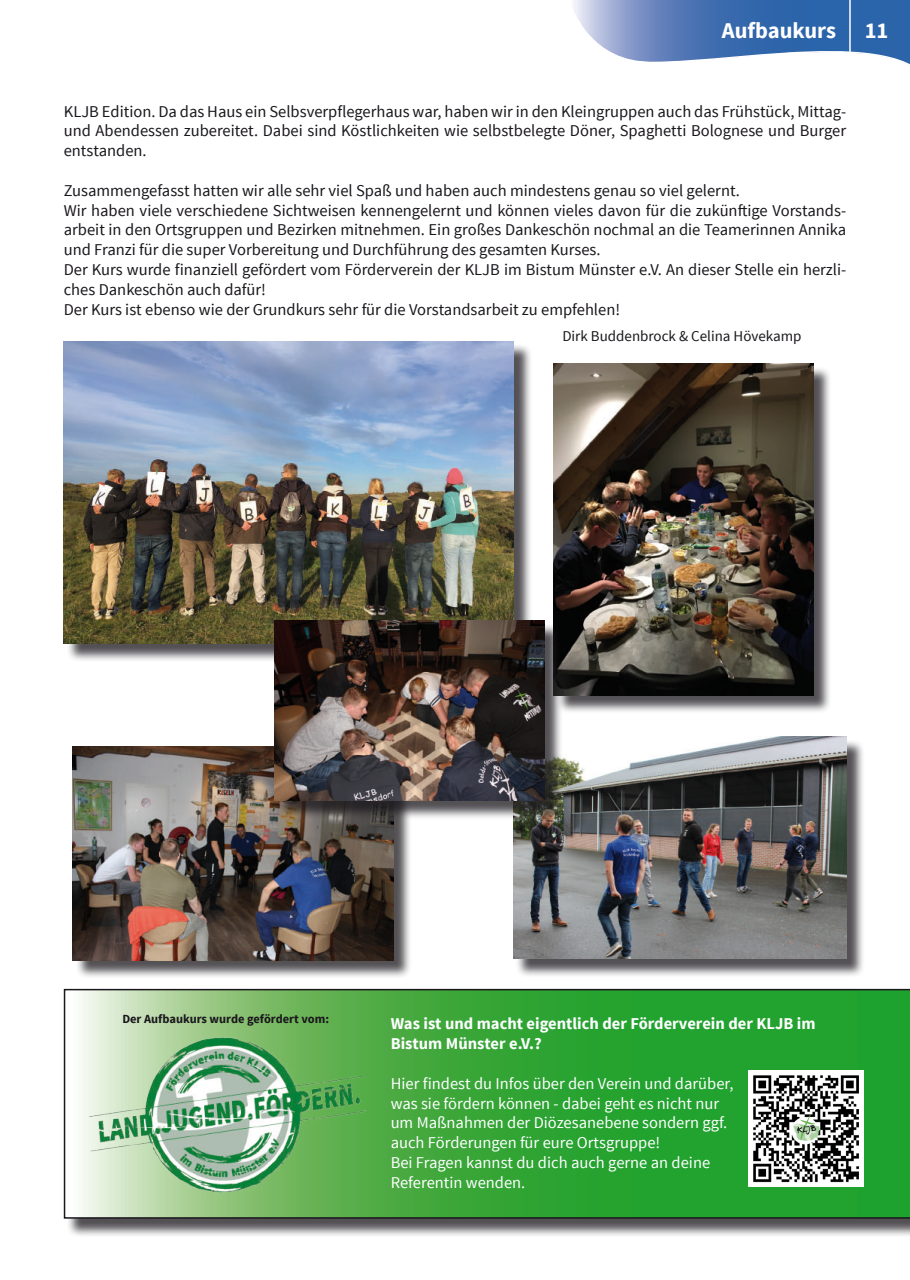
<style>
.page{position:relative;width:910px;height:1280px;background:#fff}
.page>*{position:absolute;margin:0;border:0;box-sizing:border-box;transform-origin:0 0}
.t1{font:700 22.5px "Source Sans Pro";color:#fff}
.t2{font:16.5px/19.8px "Source Sans Pro";color:#1a171c;text-align:justify}
.t3{font:16.5px/19.8px "Source Sans Pro";color:#fdfeff}
.t4{font:700 16.5px/19.8px "Source Sans Pro";color:#fdfeff}
.t5{font:15px "Source Sans Pro";color:#1a171c}
.t6{font:700 12.45px "Source Sans Pro";color:#1a171c}
</style>
<div class="page">
<div style="left:66px;top:991px;width:844px;height:246px;background:#1a171c;opacity:.75"></div>
<svg style="left:64px;top:989px;width:846px;height:230px;background:#3da741"></svg>
<svg style="left:574px;top:0;width:336px;height:66px"></svg>
<hr style="left:849px;top:0;width:2px;height:52px;background:#fff">
<div style="left:556px;top:366px;width:276px;height:348px;background:#1a171c;opacity:.75"></div>
<img style="left:554px;top:364px;width:259px;height:331px">
<div style="left:66px;top:343px;width:467px;height:319px;background:#1a171c;opacity:.75"></div>
<img style="left:64px;top:341px;width:450px;height:302px">
<img style="left:90px;top:1005px;width:276px;height:191px">
<div style="left:75px;top:748px;width:337px;height:230px;background:#1a171c;opacity:.75"></div>
<img style="left:73px;top:746px;width:321px;height:214px">
<img style="left:748px;top:1071px;width:116px;height:115px">
<div style="left:516px;top:739px;width:349px;height:238px;background:#1a171c;opacity:.75"></div>
<img style="left:513px;top:737px;width:333px;height:222px">
<div style="left:277px;top:623px;width:286px;height:197px;background:#1a171c;opacity:.75"></div>
<img style="left:274px;top:621px;width:270px;height:180px">
<h1 class="t1" style="left:722px;top:16px;width:116px">Aufbaukurs</h1>
<h1 class="t1" style="left:865px;top:16px;width:25px">11</h1>
<p class="t2" style="left:64px;top:101px;width:784px">KLJB Edition. Da das Haus ein Selbsverpflegerhaus war, haben wir in den Kleingruppen auch das Frühstück, Mittag&shy;und Abendessen zubereitet. Dabei sind Köstlichkeiten wie selbstbelegte Döner, Spaghetti Bolognese und Burger entstanden.</p>
<p class="t2" style="left:64px;top:181px;width:784px;text-align:left">Zusammengefasst hatten wir alle sehr viel Spaß und haben auch mindestens genau so viel gelernt.<br>Wir haben viele verschiedene Sichtweisen kennengelernt und können vieles davon für die zukünftige Vorstands&shy;arbeit in den Ortsgruppen und Bezirken mitnehmen. Ein großes Dankeschön nochmal an die Teamerinnen Annika und Franzi für die super Vorbereitung und Durchführung des gesamten Kurses.<br>Der Kurs wurde finanziell gefördert vom Förderverein der KLJB im Bistum Münster e.V. An dieser Stelle ein herzli&shy;ches Dankeschön auch dafür!<br>Der Kurs ist ebenso wie der Grundkurs sehr für die Vorstandsarbeit zu empfehlen!</p>
<p class="t5" style="left:562px;top:327px;width:241px">Dirk Buddenbrock &amp; Celina Hövekamp</p>
<p class="t6" style="left:122px;top:1010px;width:208px">Der Aufbaukurs wurde gefördert vom:</p>
<p class="t4" style="left:391px;top:1015px;width:426px">Was ist und macht eigentlich der Förderverein der KLJB im<br>Bistum Münster e.V.?</p>
<p class="t3" style="left:391px;top:1074px;width:344px">Hier findest du Infos über den Verein und darüber, was sie fördern können - dabei geht es nicht nur um Maßnahmen der Diözesanebene sondern ggf. auch Förderungen für eure Ortsgruppe!<br>Bei Fragen kannst du dich auch gerne an deine Referentin wenden.</p>
</div>
